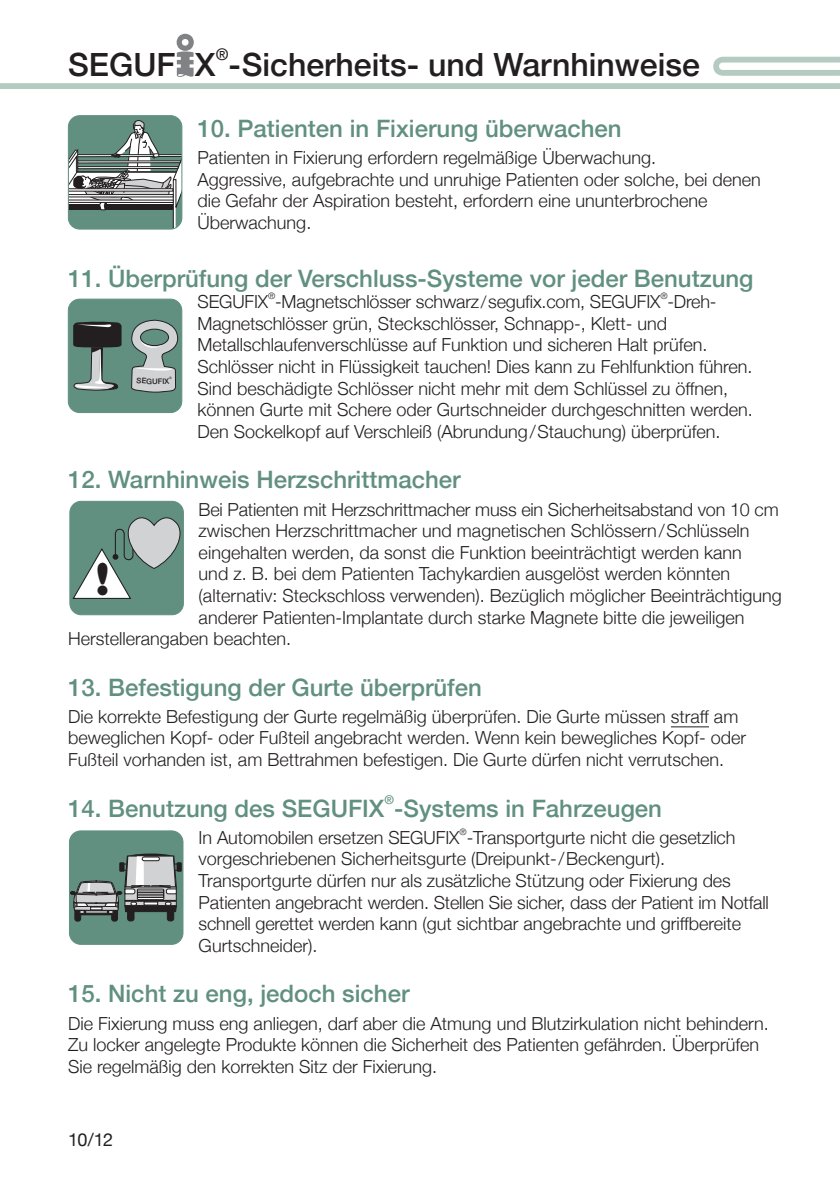
<style>
.page{position:relative;width:840px;height:1191px;background:#fff}
.page>*{position:absolute;margin:0;border:0;box-sizing:border-box;transform-origin:0 0}
.t1{font:700 47.2px "Gill Sans";color:#231f20}
.t2{font:500 32px "Helvetica Neue";color:#231f20}
.t3{font:500 24px "Helvetica Neue";color:#619080}
.t4{font:300 18px/21.6px "Helvetica Neue";color:#231f20}
.t5{font:18px "Helvetica Neue";color:#231f20}
.t6{font:500 16px "Helvetica Neue";color:#231f20}
.t7{font:500 12px "Helvetica Neue";color:#619080}
.t8{font:300 9px "Helvetica Neue";color:#231f20}
.s1{font-family:"Helvetica Segufix";font-weight:400;font-size:56px;color:#808285}
.s2{font-size:17px}
</style>
<div class="page">
<svg style="left:0;top:57px;width:839px;height:32px"></svg>
<hr style="left:670px;top:726px;width:38px;height:1px;background:#231f20">
<div style="left:70px;top:501px;width:113px;height:114px;background:#619080;border-radius:11px"></div>
<svg style="left:72px;top:517px;width:109px;height:82px"></svg>
<div style="left:69px;top:501px;width:115px;height:114px;border:1px solid #619080;border-radius:11px"></div>
<div style="left:69px;top:831px;width:114px;height:113px;background:#619080;border-radius:11px"></div>
<div style="left:176px;top:862px;width:6px;height:9px;background:#231f20"></div>
<svg style="left:71px;top:853px;width:109px;height:68px"></svg>
<hr style="left:142px;top:857px;width:17px;height:3px;background:#fff;border-radius:2px">
<div style="left:142px;top:856px;width:17px;height:5px;border:1px solid #231f20;border-radius:2px"></div>
<div style="left:69px;top:830px;width:114px;height:114px;border:1px solid #619080;border-radius:11px"></div>
<div style="left:68px;top:299px;width:114px;height:113px;background:#619080;border-radius:11px"></div>
<svg style="left:71px;top:321px;width:50px;height:90px"></svg>
<div style="left:68px;top:299px;width:114px;height:114px;border:1px solid #619080;border-radius:11px"></div>
<div style="left:68px;top:116px;width:114px;height:113px;background:#619080;border-radius:11px"></div>
<svg style="left:68px;top:120px;width:114px;height:109px"></svg>
<div style="left:68px;top:115px;width:114px;height:114px;border:1px solid #619080;border-radius:11px"></div>
<svg style="left:131px;top:319px;width:47px;height:73px"></svg>
<p class="t2" style="left:68px;top:38px;width:633px">SEGUF<span class="s1">⁄</span>X -Sicherheits- und Warnhinweise</p>
<p class="t6" style="left:215px;top:41px;width:14px">®</p>
<p class="t3" style="left:197px;top:109px;width:425px">10. Patienten in Fixierung überwachen</p>
<p class="t4" style="left:197px;top:146px;width:564px">Patienten in Fixierung erfordern regelmäßige Überwachung.<br>Aggressive, aufgebrachte und unruhige Patienten oder solche, bei denen die Gefahr der Aspiration besteht, erfordern eine ununterbrochene Überwachung.</p>
<p class="t3" style="left:68px;top:259px;width:686px">11. Überprüfung der Verschluss-Systeme vor jeder Benutzung</p>
<p class="t4" style="left:197px;top:290px;width:520px">SEGUFIX -Magnetschlösser schwarz<span class="s2">/</span>segufix.com, SEGUFIX -Dreh-</p>
<p class="t8" style="left:268px;top:289px;width:9px">®</p>
<p class="t8" style="left:660px;top:289px;width:9px">®</p>
<p class="t4" style="left:197px;top:311px;width:556px">Magnetschlösser grün, Steckschlösser, Schnapp-, Klett- und Metallschlaufenverschlüsse auf Funktion und sicheren Halt prüfen.<br>Schlösser nicht in Flüssigkeit tauchen! Dies kann zu Fehlfunktion führen.<br>Sind beschädigte Schlösser nicht mehr mit dem Schlüssel zu öffnen, können Gurte mit Schere oder Gurtschneider durchgeschnitten werden.<br>Den Sockelkopf auf Verschleiß (Abrundung/Stauchung) überprüfen.</p>
<p class="t3" style="left:68px;top:460px;width:394px">12. Warnhinweis Herzschrittmacher</p>
<p class="t4" style="left:198px;top:497px;width:581px">Bei Patienten mit Herzschrittmacher muss ein Sicherheitsabstand von 10 cm</p>
<p class="t4" style="left:198px;top:519px;width:552px">zwischen Herzschrittmacher und magnetischen Schlössern/Schlüsseln</p>
<p class="t4" style="left:198px;top:540px;width:544px">eingehalten werden, da sonst die Funktion beeinträchtigt werden kann</p>
<p class="t4" style="left:198px;top:562px;width:532px">und z. B. bei dem Patienten Tachykardien ausgelöst werden könnten</p>
<p class="t4" style="left:198px;top:583px;width:584px">(alternativ: Steckschloss verwenden). Bezüglich möglicher Beeinträchtigung</p>
<p class="t4" style="left:198px;top:605px;width:547px">anderer Patienten-Implantate durch starke Magnete bitte die jeweiligen</p>
<p class="t4" style="left:68px;top:627px;width:224px">Herstellerangaben beachten.</p>
<p class="t3" style="left:68px;top:667px;width:415px">13. Befestigung der Gurte überprüfen</p>
<p class="t4" style="left:68px;top:704px;width:679px">Die korrekte Befestigung der Gurte regelmäßig überprüfen. Die Gurte müssen straff am beweglichen Kopf- oder Fußteil angebracht werden. Wenn kein bewegliches Kopf- oder<br>Fußteil vorhanden ist, am Bettrahmen befestigen. Die Gurte dürfen nicht verrutschen.</p>
<p class="t3" style="left:68px;top:788px;width:595px">14. Benutzung des SEGUFIX -Systems in Fahrzeugen</p>
<p class="t1" style="left:95px;top:551px;width:16px">!</p>
<p class="t7" style="left:384px;top:790px;width:11px">®</p>
<p class="t4" style="left:198px;top:825px;width:538px">In Automobilen ersetzen SEGUFIX -Transportgurte nicht die gesetzlich</p>
<p class="t8" style="left:459px;top:824px;width:9px">®</p>
<p class="t4" style="left:198px;top:847px;width:571px">vorgeschriebenen Sicherheitsgurte (Dreipunkt-/Beckengurt).<br>Transportgurte dürfen nur als zusätzliche Stützung oder Fixierung des Patienten angebracht werden. Stellen Sie sicher, dass der Patient im Notfall schnell gerettet werden kann (gut sichtbar angebrachte und griffbereite Gurtschneider).</p>
<p class="t3" style="left:68px;top:974px;width:343px">15. Nicht zu eng, jedoch sicher</p>
<p class="t4" style="left:68px;top:1011px;width:702px">Die Fixierung muss eng anliegen, darf aber die Atmung und Blutzirkulation nicht behindern.<br>Zu locker angelegte Produkte können die Sicherheit des Patienten gefährden. Überprüfen<br>Sie regelmäßig den korrekten Sitz der Fixierung.</p>
<p class="t5" style="left:68px;top:1126px;width:46px">10/12</p>
</div>
